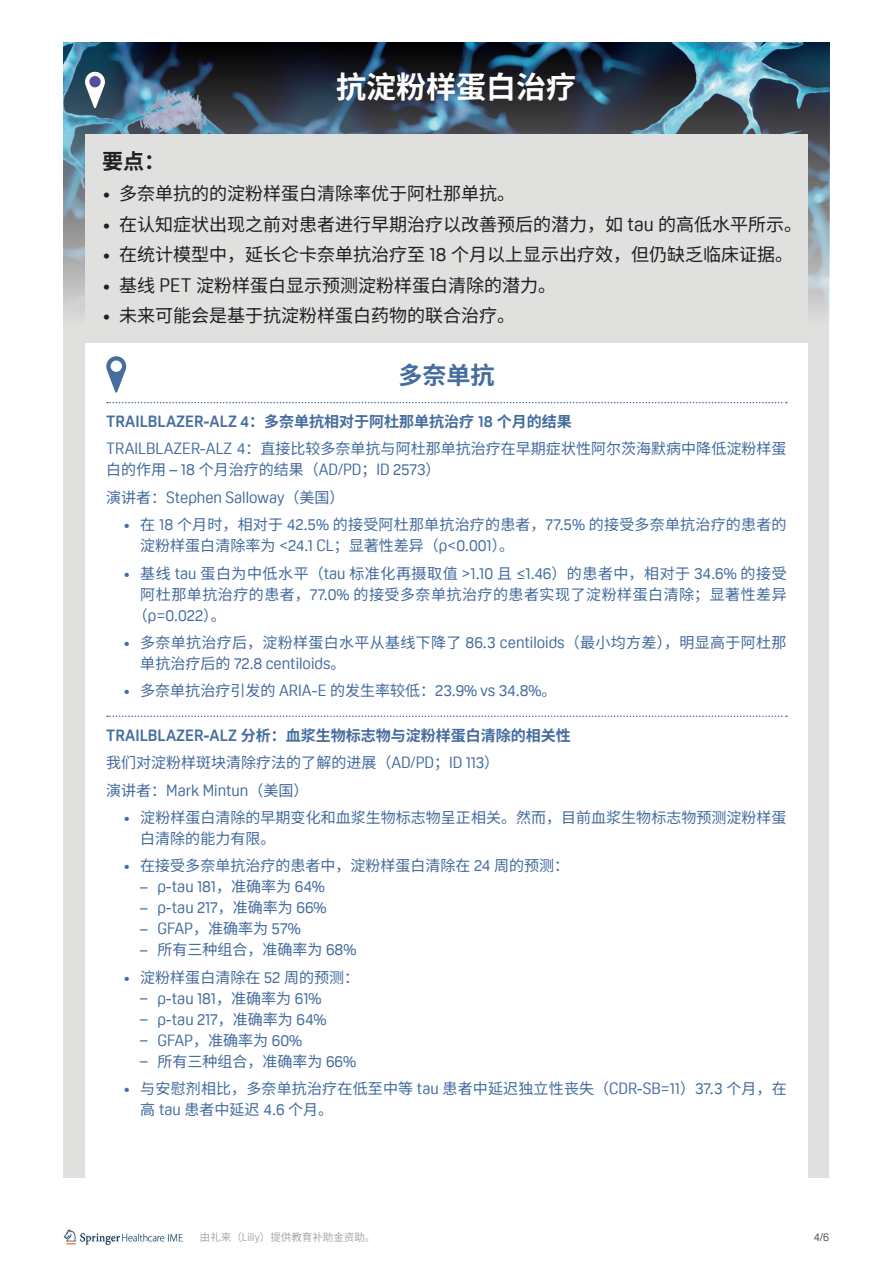
<style>
.page{position:relative;width:893px;height:1263px;background:#fff}
.page>*{position:absolute;margin:0;border:0;box-sizing:border-box;transform-origin:0 0}
.t1{font:700 30px "Noto Sans SC";color:#fff}
.t2{font:700 24px "Noto Sans SC";color:#456d9e}
.t3{font:700 21px "Noto Sans SC";color:#231f20}
.t4{font:18px "Noto Sans SC";color:#231f20}
.t5{font:15.9px "Oscine";color:#456d9e}
.t6{font:15px/21px "Noto Sans SC";color:#456d9e}
.t7{font:15px/21px "Noto Sans SC";letter-spacing:.035em;color:#456d9e;text-align:right}
.t8{font:700 15px/27.3px "Noto Sans SC";color:#456d9e}
.t9{font:15px "Noto Sans SC";letter-spacing:.02em;color:#456d9e}
.t10{font:11.1px "Oscine";color:#515455}
.t11{font:10.5px "Noto Sans SC";color:#a8a9ad}
.s1{font-family:"Oscine";font-size:19.05px}
.s2{font-family:"Oscine";font-weight:700;font-size:15.9px}
.s3{font-weight:700}
.s4{font-family:"Oscine";font-size:15.9px}
.s5{font-family:"Noto Sans SC";font-size:15px}
.s6{font-weight:400}
.s7{font-family:"Oscine";font-weight:400;font-size:15.9px}
.s8{font-size:15px}
.s9{font-family:"Oscine"}
.s10{font-family:"Oscine";font-size:11.1px}
</style>
<div class="page">
<div style="left:64px;top:43px;width:765px;height:1135px;background:#e0e1df"></div>
<img style="left:64px;top:1229px;width:119px;height:17px">
<img style="left:64px;top:43px;width:765px;height:270px">
<svg style="left:85px;top:72px;width:20px;height:36px"></svg>
<div style="left:89px;top:76px;width:12px;height:11px;background:#594c9f;border-radius:50%"></div>
<div style="left:85px;top:134px;width:723px;height:210px;background:#e0e1df"></div>
<div style="left:85px;top:343px;width:723px;height:846px;background:#fff"></div>
<svg style="left:107px;top:402px;width:680px;height:1px"></svg>
<svg style="left:107px;top:715px;width:680px;height:2px"></svg>
<svg style="left:106px;top:356px;width:21px;height:37px"></svg>
<div style="left:111px;top:360px;width:11px;height:12px;background:#fff;border-radius:50%"></div>
<h1 class="t1" style="left:336px;top:70px;width:241px">抗淀粉样蛋白治疗</h1>
<h3 class="t3" style="left:102px;top:150px;width:64px">要点：</h3>
<p class="t4" style="left:102px;top:184px;width:415px"><span class="s1">•</span> 多奈单抗的的淀粉样蛋白清除率优于阿杜那单抗。</p>
<p class="t4" style="left:102px;top:214px;width:702px"><span class="s1">•</span> 在认知症状出现之前对患者进行早期治疗以改善预后的潜力，如 <span class="s1">tau</span> 的高低水平所示。</p>
<p class="t4" style="left:102px;top:244px;width:692px"><span class="s1">•</span> 在统计模型中，延长仑卡奈单抗治疗至 <span class="s1">18</span> 个月以上显示出疗效，但仍缺乏临床证据。</p>
<p class="t4" style="left:102px;top:275px;width:455px"><span class="s1">•</span> 基线 <span class="s1">PET</span> 淀粉样蛋白显示预测淀粉样蛋白清除的潜力。</p>
<p class="t4" style="left:102px;top:305px;width:415px"><span class="s1">•</span> 未来可能会是基于抗淀粉样蛋白药物的联合治疗。</p>
<h2 class="t2" style="left:398px;top:361px;width:97px">多奈单抗</h2>
<p class="t6" style="left:106px;top:408px;width:682px;line-height:27.5px"><span class="s2">TRAILBLAZER-ALZ 4</span><span class="s3">：多奈单抗相对于阿杜那单抗治疗</span> <span class="s2">18</span> <span class="s3">个月的结果<br></span><span class="s4">TRAILBLAZER-ALZ 4</span>：直接比较多奈单抗与阿杜那单抗治疗在早期症状性阿尔茨海默病中降低淀粉样蛋</p>
<p class="t6" style="left:106px;top:460px;width:336px">白的作用 <span class="s4">– 18</span> 个月治疗的结果（<span class="s4">AD/PD</span>；<span class="s4">ID 2573</span>）</p>
<p class="t5" style="left:106px;top:488px;width:240px"><span class="s5">演讲者：</span>Stephen Salloway<span class="s5">（美国）</span></p>
<p class="t6" style="left:140px;top:514px;width:648px;text-indent:-17px"><span class="s4">•</span> 在 <span class="s4">18</span> 个月时，相对于 <span class="s4">42.5%</span> 的接受阿杜那单抗治疗的患者，<span class="s4">77.5%</span> 的接受多奈单抗治疗的患者的淀粉样蛋白清除率为 <span class="s4">&lt;24.1 CL</span>；显著性差异（<span class="s4">p&lt;0.001</span>）。</p>
<p class="t7" style="left:123px;top:563px;width:665px"><span class="s4">•</span> 基线 <span class="s4">tau</span> 蛋白为中低水平（<span class="s4">tau</span> 标准化再摄取值 <span class="s4">&gt;1.10</span> 且 <span class="s4">≤1.46</span>）的患者中，相对于 <span class="s4">34.6%</span> 的接受阿杜那单抗治疗的患者，<span class="s4">77.0%</span> 的接受多奈单抗治疗的患者实现了淀粉样蛋白清除；显著性差异</p>
<p class="t5" style="left:133px;top:606px;width:94px"><span class="s5">（</span>p=0.022<span class="s5">）。</span></p>
<p class="t9" style="left:123px;top:634px;width:665px"><span class="s4">•</span> 多奈单抗治疗后，淀粉样蛋白水平从基线下降了 <span class="s4">86.3 centiloids</span>（最小均方差），明显高于阿杜那</p>
<p class="t5" style="left:140px;top:654px;width:207px"><span class="s5">单抗治疗后的</span> 72.8 centiloids<span class="s5">。</span></p>
<p class="t5" style="left:123px;top:682px;width:435px">• <span class="s5">多奈单抗治疗引发的</span> ARIA-E <span class="s5">的发生率较低：</span>23.9% vs 34.8%<span class="s5">。</span></p>
<p class="t8" style="left:106px;top:722px;width:466px"><span class="s4">TRAILBLAZER-ALZ</span> 分析：血浆生物标志物与淀粉样蛋白清除的相关性<span class="s6">我们对淀粉样斑块清除疗法的了解的进展（</span><span class="s7">AD/PD</span><span class="s6">；</span><span class="s7">ID 113</span><span class="s6">）</span></p>
<p class="t5" style="left:106px;top:781px;width:204px"><span class="s5">演讲者：</span>Mark Mintun<span class="s5">（美国）</span></p>
<p class="t6" style="left:140px;top:807px;width:648px;text-indent:-17px"><span class="s4">•</span> 淀粉样蛋白清除的早期变化和血浆生物标志物呈正相关。然而，目前血浆生物标志物预测淀粉样蛋白清除的能力有限。</p>
<p class="t6" style="left:123px;top:856px;width:447px"><span class="s4">•</span> 在接受多奈单抗治疗的患者中，淀粉样蛋白清除在 <span class="s4">24</span> 周的预测：</p>
<p class="t5" style="left:140px;top:878px;width:186px"><span class="s8">–</span> p-tau 181<span class="s5">，准确率为</span> 64%</p>
<p class="t5" style="left:140px;top:899px;width:188px"><span class="s8">–</span> p-tau 217<span class="s5">，准确率为</span> 66%</p>
<p class="t5" style="left:140px;top:920px;width:162px"><span class="s8">–</span> GFAP<span class="s5">，准确率为</span> 57%</p>
<p class="t6" style="left:140px;top:940px;width:218px"><span class="s9">–</span> 所有三种组合，准确率为 <span class="s4">68%</span></p>
<p class="t6" style="left:123px;top:967px;width:237px"><span class="s4">•</span> 淀粉样蛋白清除在 <span class="s4">52</span> 周的预测：</p>
<p class="t5" style="left:140px;top:989px;width:183px"><span class="s8">–</span> p-tau 181<span class="s5">，准确率为</span> 61%</p>
<p class="t5" style="left:140px;top:1010px;width:188px"><span class="s8">–</span> p-tau 217<span class="s5">，准确率为</span> 64%</p>
<p class="t5" style="left:140px;top:1031px;width:163px"><span class="s8">–</span> GFAP<span class="s5">，准确率为</span> 60%</p>
<p class="t6" style="left:140px;top:1051px;width:217px"><span class="s9">–</span> 所有三种组合，准确率为 <span class="s4">66%</span></p>
<p class="t6" style="left:140px;top:1078px;width:648px;text-indent:-17px"><span class="s4">•</span> 与安慰剂相比，多奈单抗治疗在低至中等 <span class="s4">tau</span> 患者中延迟独立性丧失（<span class="s4">CDR-SB=11</span>）<span class="s4">37.3</span> 个月，在高 <span class="s4">tau</span> 患者中延迟 <span class="s4">4.6</span> 个月。</p>
<p class="t11" style="left:200px;top:1231px;width:177px">由礼来（<span class="s10">Lilly</span>）提供教育补助金资助。</p>
<p class="t10" style="left:814px;top:1231px;width:17px">4/6</p>
</div>
